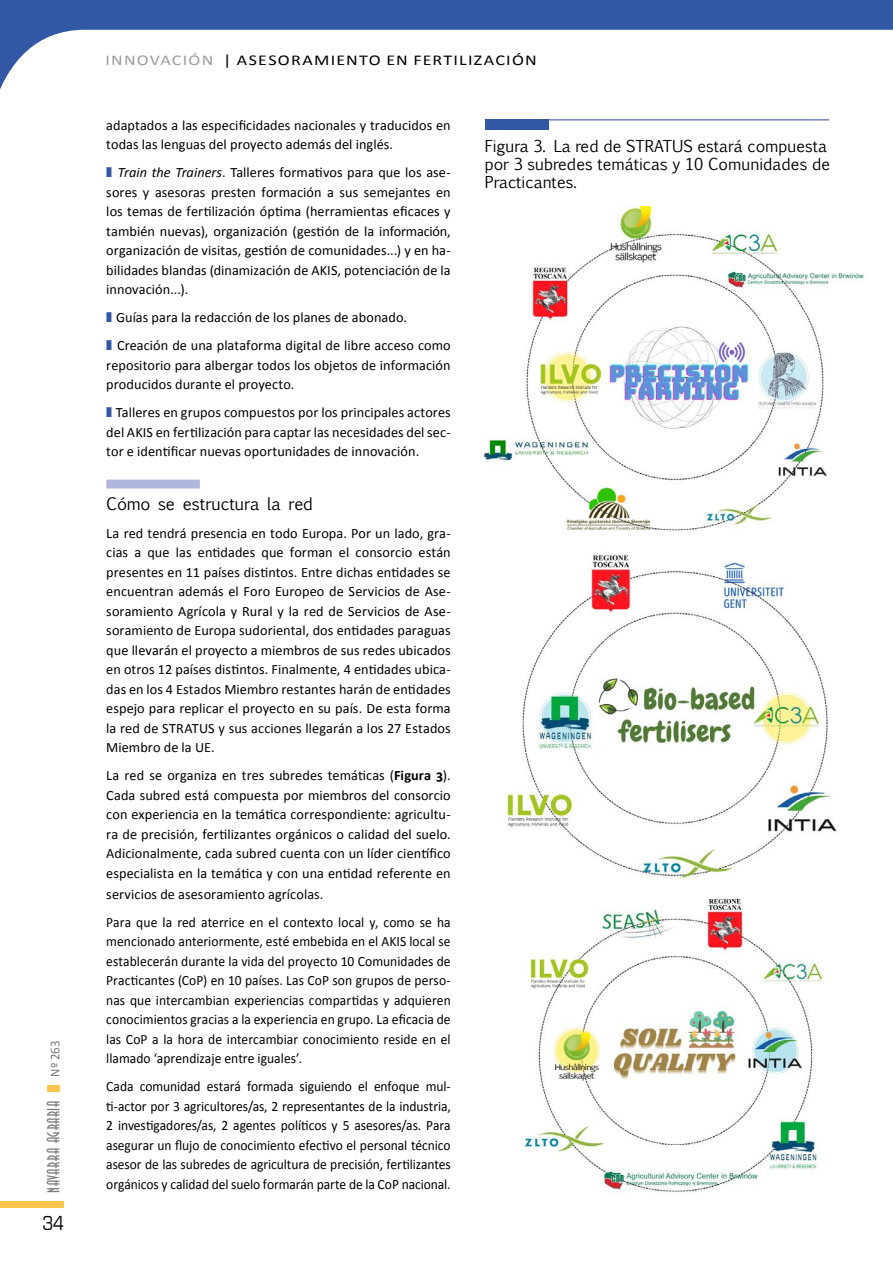
<style>
.page{position:relative;width:893px;height:1263px;background:#fff}
.page>*{position:absolute;margin:0;border:0;box-sizing:border-box;transform-origin:0 0}
.t1{font:21px "Eurostile T";color:#000;scale:.85 1}
.t2{font:16.5px "Euphemia UCAS";letter-spacing:-.01em;color:#000}
.t3{font:16.5px "Anastasia";letter-spacing:.04em;color:#7c7b7b;scale:.95 1}
.t4{font:15.75px/18.1px "Euphemia CAS";color:#000}
.t5{font:15px "Calibri";letter-spacing:.065em;color:#000;scale:1.2 1}
.t6{font:14.25px/19.5px "Calibri";letter-spacing:.005em;color:#000;text-align:justify}
.t7{font:14.25px/19.5px "Calibri";letter-spacing:.005em;color:#000;text-align:justify;scale:.95 1}
.t8{font:13.5px "Calibri";color:#7c7b7b;scale:.95 1}
.s1{color:#9d9d9c}
.s2{color:#3257a4}
.s3{font-style:italic}
.s4{font-weight:700}
</style>
<div class="page">
<div style="left:0;top:1201px;width:64px;height:7px;background:#fdc64f"></div>
<div style="left:47px;top:1085px;width:13px;height:6px;background:#fdc64f"></div>
<svg style="left:0;top:0;width:893px;height:130px"></svg>
<div style="left:95px;top:39px;width:453px;height:41px;background:#fff"></div>
<div style="left:106px;top:480px;width:94px;height:9px;background:#b0b6dd"></div>
<hr style="left:485px;top:119px;width:344px;height:2px;background:#7383c0">
<div style="left:485px;top:119px;width:64px;height:10px;background:#3257a4"></div>
<img style="left:485px;top:206px;width:380px;height:986px">
<p class="t8" style="left:47px;top:1077px;width:40px;rotate:-90deg">Nº 263</p>
<p class="t3" style="left:44px;top:1193px;width:99px;rotate:-90deg">NAVARRA AGRARIA</p>
<h1 class="t1" style="left:43px;top:1212px;width:27px">34</h1>
<p class="t5" style="left:106px;top:50px;width:361px"><span class="s1">INNOVACIÓN</span> | ASESORAMIENTO EN FERTILIZACIÓN</p>
<p class="t6" style="left:106px;top:115px;width:346px">adaptados a las especificidades nacionales y traducidos en todas las lenguas del proyecto además del inglés.</p>
<p class="t6" style="left:106px;top:163px;width:346px"><span class="s2">❚</span> <span class="s3">Train the Trainers</span>. Talleres formativos para que los ase&shy;sores y asesoras presten formación a sus semejantes en los temas de fertilización óptima (herramientas eficaces y también nuevas), organización (gestión de la información, organización de visitas, gestión de comunidades...) y en ha&shy;bilidades blandas (dinamización de AKIS, potenciación de la innovación...).</p>
<p class="t6" style="left:106px;top:303px;width:346px;line-height:28px"><span class="s2">❚</span> Guías para la redacción de los planes de abonado.<br><span class="s2">❚</span> Creación de una plataforma digital de libre acceso como</p>
<p class="t6" style="left:106px;top:355px;width:346px">repositorio para albergar todos los objetos de información producidos durante el proyecto.</p>
<p class="t6" style="left:106px;top:403px;width:346px"><span class="s2">❚</span> Talleres en grupos compuestos por los principales actores del AKIS en fertilización para captar las necesidades del sec&shy;tor e identificar nuevas oportunidades de innovación.</p>
<p class="t2" style="left:106px;top:492px;width:208px">Cómo se estructura la red</p>
<p class="t6" style="left:106px;top:523px;width:346px">La red tendrá presencia en todo Europa. Por un lado, gra&shy;cias a que las entidades que forman el consorcio están presentes en 11 países distintos. Entre dichas entidades se encuentran además el Foro Europeo de Servicios de Ase&shy;soramiento Agrícola y Rural y la red de Servicios de Ase&shy;soramiento de Europa sudoriental, dos entidades paraguas que llevarán el proyecto a miembros de sus redes ubicados en otros 12 países distintos. Finalmente, 4 entidades ubica&shy;das en los 4 Estados Miembro restantes harán de entidades espejo para replicar el proyecto en su país. De esta forma la red de STRATUS y sus acciones llegarán a los 27 Estados Miembro de la UE.</p>
<p class="t6" style="left:106px;top:766px;width:346px">La red se organiza en tres subredes temáticas (<span class="s4">Figura 3</span>).<br>Cada subred está compuesta por miembros del consorcio con experiencia en la temática correspondiente: agricultu&shy;ra de precisión, fertilizantes orgánicos o calidad del suelo.<br>Adicionalmente, cada subred cuenta con un líder científico especialista en la temática y con una entidad referente en servicios de asesoramiento agrícolas.</p>
<p class="t7" style="left:106px;top:912px;width:364px">Para que la red aterrice en el contexto local y, como se ha mencionado anteriormente, esté embebida en el AKIS local se establecerán durante la vida del proyecto 10 Comunidades de Practicantes (CoP) en 10 países. Las CoP son grupos de perso&shy;nas que intercambian experiencias compartidas y adquieren conocimientos gracias a la experiencia en grupo. La eficacia de las CoP a la hora de intercambiar conocimiento reside en el llamado ‘aprendizaje entre iguales’.</p>
<p class="t7" style="left:106px;top:1077px;width:364px">Cada comunidad estará formada siguiendo el enfoque mul&shy;ti-actor por 3 agricultores/as, 2 representantes de la industria, 2 investigadores/as, 2 agentes políticos y 5 asesores/as. Para asegurar un flujo de conocimiento efectivo el personal técnico asesor de las subredes de agricultura de precisión, fertilizantes orgánicos y calidad del suelo formarán parte de la CoP nacional.</p>
<p class="t4" style="left:485px;top:137px;width:347px">Figura 3. La red de STRATUS estará compuesta por 3 subredes temáticas y 10 Comunidades de<br>Practicantes.</p>
</div>
